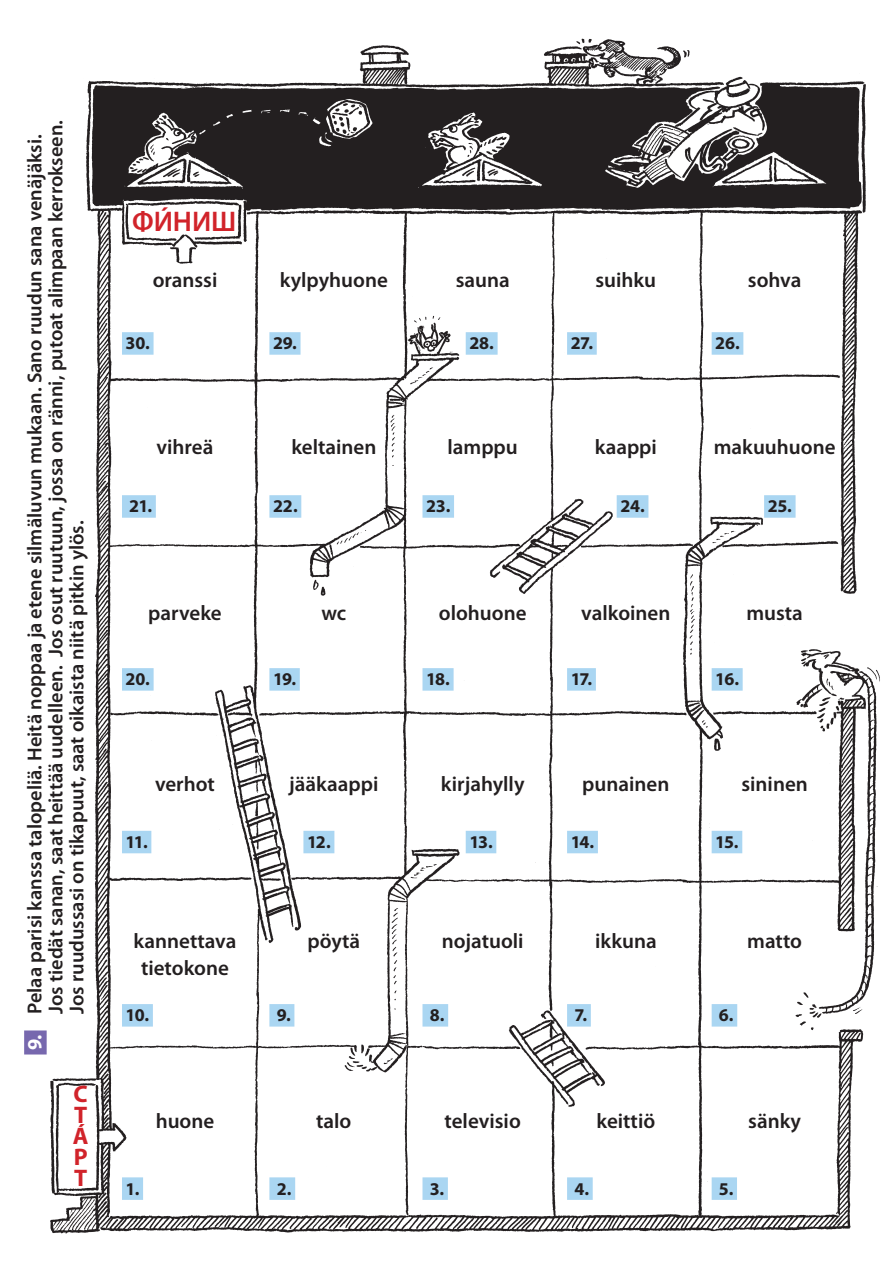
<style>
.page{position:relative;width:893px;height:1263px;background:#fff}
.page>*{position:absolute;margin:0;border:0;box-sizing:border-box;transform-origin:0 0}
.Leipis_iso__15b_20{font:600 28.5px "Myriad Kyrillinen";color:#d1232a}
.Leipis_iso__15b_20-2{font:700 24px "Myriad Kyrillinen";color:#d1232a}
.TEHT_ANTO{font:600 21px "Myriad Kyrillinen";color:#231f20}
.TEHT_ANTO-2{font:600 20.25px/21px "Myriad Kyrillinen";color:#231f20}
.TEHT_ANTO-3{font:700 18px "Myriad Pro";letter-spacing:-.045em;color:#231f20}
.s1{font-family:"Myriad Pro";font-weight:700;color:#fff}
</style>
<div class="page">
<img style="left:50px;top:38px;width:830px;height:1196px">
<div style="left:122px;top:1177px;width:21px;height:23px;background:#aad6f2"></div>
<div style="left:122px;top:1004px;width:31px;height:22px;background:#aad6f2"></div>
<div style="left:122px;top:831px;width:29px;height:22px;background:#aad6f2"></div>
<div style="left:122px;top:668px;width:32px;height:23px;background:#aad6f2"></div>
<div style="left:122px;top:495px;width:34px;height:23px;background:#aad6f2"></div>
<div style="left:122px;top:332px;width:32px;height:23px;background:#aad6f2"></div>
<div style="left:269px;top:1177px;width:26px;height:23px;background:#aad6f2"></div>
<div style="left:269px;top:1004px;width:25px;height:22px;background:#aad6f2"></div>
<div style="left:303px;top:831px;width:31px;height:22px;background:#aad6f2"></div>
<div style="left:269px;top:668px;width:31px;height:23px;background:#aad6f2"></div>
<div style="left:269px;top:495px;width:32px;height:23px;background:#aad6f2"></div>
<div style="left:269px;top:332px;width:32px;height:23px;background:#aad6f2"></div>
<div style="left:422px;top:1177px;width:26px;height:23px;background:#aad6f2"></div>
<div style="left:422px;top:1004px;width:26px;height:22px;background:#aad6f2"></div>
<div style="left:466px;top:831px;width:30px;height:22px;background:#aad6f2"></div>
<div style="left:422px;top:668px;width:32px;height:23px;background:#aad6f2"></div>
<div style="left:422px;top:495px;width:32px;height:23px;background:#aad6f2"></div>
<div style="left:466px;top:332px;width:32px;height:23px;background:#aad6f2"></div>
<div style="left:567px;top:1177px;width:26px;height:23px;background:#aad6f2"></div>
<div style="left:567px;top:1004px;width:24px;height:22px;background:#aad6f2"></div>
<div style="left:567px;top:831px;width:31px;height:22px;background:#aad6f2"></div>
<div style="left:567px;top:668px;width:29px;height:23px;background:#aad6f2"></div>
<div style="left:617px;top:495px;width:31px;height:23px;background:#aad6f2"></div>
<div style="left:567px;top:332px;width:30px;height:23px;background:#aad6f2"></div>
<div style="left:712px;top:1177px;width:25px;height:23px;background:#aad6f2"></div>
<div style="left:712px;top:1004px;width:25px;height:22px;background:#aad6f2"></div>
<div style="left:712px;top:831px;width:30px;height:22px;background:#aad6f2"></div>
<div style="left:712px;top:668px;width:31px;height:23px;background:#aad6f2"></div>
<div style="left:764px;top:495px;width:32px;height:23px;background:#aad6f2"></div>
<div style="left:712px;top:332px;width:31px;height:23px;background:#aad6f2"></div>
<div style="left:24px;top:1030px;width:23px;height:24px;background:#7768ae"></div>
<p class="TEHT_ANTO-2" style="left:24px;top:1014px;width:896px;text-indent:-36px;rotate:-90deg"><span class="s1">9.</span> Pelaa parisi kanssa talopeliä. Heitä noppaa ja etene silmäluvun mukaan. Sano ruudun sana venäjäksi.<br>Jos tiedät sanan, saat heittää uudelleen. Jos osut ruutuun, jossa on ränni, putoat alimpaan kerrokseen.<br>Jos ruudussasi on tikapuut, saat oikaista niitä pitkin ylös.</p>
<p class="Leipis_iso__15b_20-2" style="left:74px;top:1081px;width:16px">С</p>
<p class="Leipis_iso__15b_20-2" style="left:74px;top:1102px;width:15px">Т</p>
<p class="Leipis_iso__15b_20-2" style="left:73px;top:1123px;width:17px">А́</p>
<p class="Leipis_iso__15b_20-2" style="left:74px;top:1144px;width:15px">Р</p>
<p class="Leipis_iso__15b_20-2" style="left:74px;top:1165px;width:15px">Т</p>
<p class="Leipis_iso__15b_20" style="left:132px;top:206px;width:106px">ФИ́НИШ</p>
<p class="TEHT_ANTO" style="left:153px;top:268px;width:66px">oranssi</p>
<p class="TEHT_ANTO-3" style="left:126px;top:332px;width:26px">30.</p>
<p class="TEHT_ANTO" style="left:157px;top:435px;width:58px">vihreä</p>
<p class="TEHT_ANTO-3" style="left:129px;top:495px;width:24px">21.</p>
<p class="TEHT_ANTO" style="left:148px;top:602px;width:75px">parveke</p>
<p class="TEHT_ANTO-3" style="left:126px;top:668px;width:26px">20.</p>
<p class="TEHT_ANTO" style="left:155px;top:772px;width:61px">verhot</p>
<p class="TEHT_ANTO-3" style="left:126px;top:830px;width:24px">11.</p>
<p class="TEHT_ANTO" style="left:134px;top:930px;width:104px">kannettava</p>
<p class="TEHT_ANTO" style="left:141px;top:956px;width:89px">tietokone</p>
<p class="TEHT_ANTO-3" style="left:126px;top:1003px;width:25px">10.</p>
<p class="TEHT_ANTO" style="left:156px;top:1110px;width:60px">huone</p>
<p class="TEHT_ANTO-3" style="left:126px;top:1177px;width:15px">1.</p>
<p class="TEHT_ANTO" style="left:280px;top:268px;width:110px">kylpyhuone</p>
<p class="TEHT_ANTO-3" style="left:273px;top:332px;width:25px">29.</p>
<p class="TEHT_ANTO" style="left:291px;top:435px;width:87px">keltainen</p>
<p class="TEHT_ANTO-3" style="left:273px;top:495px;width:26px">22.</p>
<p class="TEHT_ANTO-3" style="left:273px;top:668px;width:25px">19.</p>
<p class="TEHT_ANTO" style="left:321px;top:602px;width:26px">wc</p>
<p class="TEHT_ANTO" style="left:289px;top:772px;width:91px">jääkaappi</p>
<p class="TEHT_ANTO-3" style="left:307px;top:830px;width:25px">12.</p>
<p class="TEHT_ANTO" style="left:308px;top:930px;width:54px">pöytä</p>
<p class="TEHT_ANTO-3" style="left:277px;top:1003px;width:16px">9.</p>
<p class="TEHT_ANTO-3" style="left:277px;top:1177px;width:16px">2.</p>
<p class="TEHT_ANTO" style="left:316px;top:1110px;width:37px">talo</p>
<p class="TEHT_ANTO" style="left:456px;top:268px;width:56px">sauna</p>
<p class="TEHT_ANTO-3" style="left:469px;top:332px;width:26px">28.</p>
<p class="TEHT_ANTO" style="left:447px;top:435px;width:72px">lamppu</p>
<p class="TEHT_ANTO-3" style="left:426px;top:495px;width:26px">23.</p>
<p class="TEHT_ANTO" style="left:439px;top:602px;width:89px">olohuone</p>
<p class="TEHT_ANTO-3" style="left:426px;top:668px;width:25px">18.</p>
<p class="TEHT_ANTO" style="left:441px;top:772px;width:85px">kirjahylly</p>
<p class="TEHT_ANTO-3" style="left:469px;top:830px;width:25px">13.</p>
<p class="TEHT_ANTO" style="left:442px;top:930px;width:84px">nojatuoli</p>
<p class="TEHT_ANTO-3" style="left:430px;top:1003px;width:16px">8.</p>
<p class="TEHT_ANTO" style="left:444px;top:1110px;width:78px">televisio</p>
<p class="TEHT_ANTO-3" style="left:430px;top:1177px;width:16px">3.</p>
<p class="TEHT_ANTO" style="left:595px;top:268px;width:62px">suihku</p>
<p class="TEHT_ANTO-3" style="left:571px;top:332px;width:24px">27.</p>
<p class="TEHT_ANTO" style="left:595px;top:435px;width:64px">kaappi</p>
<p class="TEHT_ANTO-3" style="left:620px;top:495px;width:26px">24.</p>
<p class="TEHT_ANTO" style="left:581px;top:602px;width:91px">valkoinen</p>
<p class="TEHT_ANTO-3" style="left:571px;top:668px;width:23px">17.</p>
<p class="TEHT_ANTO" style="left:582px;top:772px;width:89px">punainen</p>
<p class="TEHT_ANTO-3" style="left:571px;top:830px;width:25px">14.</p>
<p class="TEHT_ANTO" style="left:595px;top:930px;width:63px">ikkuna</p>
<p class="TEHT_ANTO-3" style="left:574px;top:1003px;width:14px">7.</p>
<p class="TEHT_ANTO" style="left:596px;top:1110px;width:60px">keittiö</p>
<p class="TEHT_ANTO-3" style="left:574px;top:1177px;width:16px">4.</p>
<p class="TEHT_ANTO" style="left:748px;top:268px;width:55px">sohva</p>
<p class="TEHT_ANTO-3" style="left:715px;top:332px;width:26px">26.</p>
<p class="TEHT_ANTO" style="left:714px;top:435px;width:123px">makuuhuone</p>
<p class="TEHT_ANTO-3" style="left:768px;top:495px;width:26px">25.</p>
<p class="TEHT_ANTO" style="left:746px;top:602px;width:58px">musta</p>
<p class="TEHT_ANTO-3" style="left:715px;top:668px;width:25px">16.</p>
<p class="TEHT_ANTO" style="left:741px;top:772px;width:68px">sininen</p>
<p class="TEHT_ANTO-3" style="left:715px;top:830px;width:25px">15.</p>
<p class="TEHT_ANTO" style="left:747px;top:930px;width:56px">matto</p>
<p class="TEHT_ANTO-3" style="left:719px;top:1003px;width:16px">6.</p>
<p class="TEHT_ANTO" style="left:748px;top:1110px;width:54px">sänky</p>
<p class="TEHT_ANTO-3" style="left:719px;top:1177px;width:16px">5.</p>
</div>
